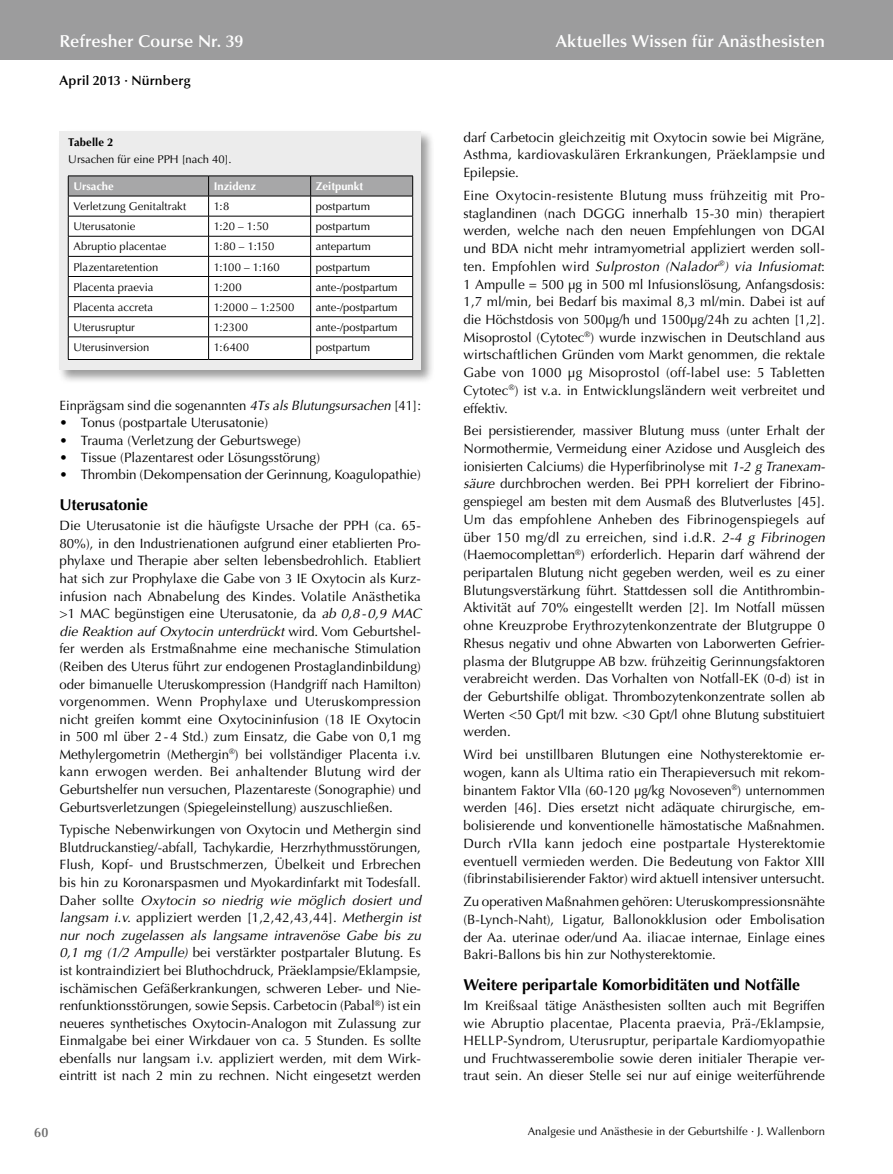
<style>
.page{position:relative;width:893px;height:1174px;background:#fff}
.page>*{position:absolute;margin:0;border:0;box-sizing:border-box;transform-origin:0 0}
.t1{font:600 17.25px "Optima";letter-spacing:.005em;color:#fff}
.t2{font:700 15.75px "Optima";letter-spacing:-.005em;color:#000}
.t3{font:13.5px/17.7px "Optima";color:#000;text-align:justify}
.t4{font:600 13.5px "Optima";letter-spacing:.01em;color:#000}
.t5{font:600 13.5px "Optima";color:#6e6e6e}
.t6{font:11.25px "Optima";color:#000}
.t7{font:700 11.25px "Optima";color:#fff}
.t8{font:700 11.25px "Optima";letter-spacing:.01em;color:#000}
.s1{font-style:italic}
</style>
<div class="page">
<div style="left:0;top:0;width:893px;height:60px;background:#9c9c9d"></div>
<div style="left:57px;top:130px;width:378px;height:254px;background:#000;opacity:.4"></div>
<div style="left:60px;top:132px;width:361px;height:238px;background:#ececec"></div>
<hr style="left:68px;top:359px;width:141px;height:1px;background:#000">
<hr style="left:209px;top:359px;width:102px;height:1px;background:#000">
<hr style="left:311px;top:359px;width:102px;height:1px;background:#000">
<svg style="left:68px;top:176px;width:345px;height:183px;background:#e2e2e2"></svg>
<p class="t1" style="left:60px;top:31px;width:185px">Refresher Course Nr. 39</p>
<p class="t4" style="left:60px;top:73px;width:133px">April 2013 · Nürnberg</p>
<p class="t8" style="left:68px;top:136px;width:47px">Tabelle 2</p>
<p class="t6" style="left:68px;top:153px;width:165px">Ursachen für eine PPH [nach 40].</p>
<p class="t7" style="left:73px;top:180px;width:42px">Ursache</p>
<p class="t7" style="left:214px;top:180px;width:44px">Inzidenz</p>
<p class="t7" style="left:316px;top:180px;width:49px">Zeitpunkt</p>
<p class="t6" style="left:73px;top:200px;width:115px">Verletzung Genitaltrakt</p>
<p class="t6" style="left:214px;top:200px;width:17px">1:8</p>
<p class="t6" style="left:316px;top:200px;width:56px">postpartum</p>
<p class="t6" style="left:73px;top:220px;width:63px">Uterusatonie</p>
<p class="t6" style="left:214px;top:220px;width:57px">1:20 – 1:50</p>
<p class="t6" style="left:316px;top:220px;width:56px">postpartum</p>
<p class="t6" style="left:73px;top:240px;width:95px">Abruptio placentae</p>
<p class="t6" style="left:214px;top:240px;width:62px">1:80 – 1:150</p>
<p class="t6" style="left:316px;top:240px;width:57px">antepartum</p>
<p class="t6" style="left:73px;top:260px;width:86px">Plazentaretention</p>
<p class="t6" style="left:214px;top:260px;width:68px">1:100 – 1:160</p>
<p class="t6" style="left:316px;top:260px;width:56px">postpartum</p>
<p class="t6" style="left:73px;top:280px;width:81px">Placenta praevia</p>
<p class="t6" style="left:214px;top:280px;width:30px">1:200</p>
<p class="t6" style="left:316px;top:280px;width:83px">ante-/postpartum</p>
<p class="t6" style="left:73px;top:300px;width:81px">Placenta accreta</p>
<p class="t6" style="left:214px;top:300px;width:82px">1:2000 – 1:2500</p>
<p class="t6" style="left:316px;top:300px;width:83px">ante-/postpartum</p>
<p class="t6" style="left:73px;top:320px;width:63px">Uterusruptur</p>
<p class="t6" style="left:214px;top:320px;width:36px">1:2300</p>
<p class="t6" style="left:316px;top:320px;width:83px">ante-/postpartum</p>
<p class="t6" style="left:73px;top:340px;width:78px">Uterusinversion</p>
<p class="t6" style="left:214px;top:340px;width:37px">1:6400</p>
<p class="t6" style="left:316px;top:340px;width:56px">postpartum</p>
<p class="t3" style="left:60px;top:396px;width:363px">Einprägsam sind die sogenannten <span class="s1">4Ts als Blutungsursachen</span> [41]:</p>
<p class="t3" style="left:60px;top:414px;width:210px">• Tonus (postpartale Uterusatonie)</p>
<p class="t3" style="left:60px;top:431px;width:243px">• Trauma (Verletzung der Geburtswege)</p>
<p class="t3" style="left:60px;top:449px;width:262px">• Tissue (Plazentarest oder Lösungsstörung)</p>
<p class="t3" style="left:60px;top:466px;width:363px">• Thrombin (Dekompensation der Gerinnung, Koagulopathie)</p>
<p class="t2" style="left:60px;top:495px;width:90px">Uterusatonie</p>
<p class="t3" style="left:60px;top:517px;width:363px">Die Uterusatonie ist die häufigste Ursache der PPH (ca. 65- 80%), in den Industrienationen aufgrund einer etablierten Pro&shy;phylaxe und Therapie aber selten lebensbedrohlich. Etabliert hat sich zur Prophylaxe die Gabe von 3 IE Oxytocin als Kurz&shy;infusion nach Abnabelung des Kindes. Volatile Anästhetika &gt;1 MAC begünstigen eine Uterusatonie, da <span class="s1">ab 0,8 - 0,9 MAC die Reaktion auf Oxytocin unterdrückt</span> wird. Vom Geburtshel&shy;fer werden als Erstmaßnahme eine mechanische Stimulation (Reiben des Uterus führt zur endogenen Prostaglandinbildung) oder bimanuelle Uteruskompression (Handgriff nach Hamilton) vorgenommen. Wenn Prophylaxe und Uteruskompression nicht greifen kommt eine Oxytocininfusion (18 IE Oxytocin in 500 ml über 2-4 Std.) zum Einsatz, die Gabe von 0,1 mg Methylergometrin (Methergin<sup>®</sup>) bei vollständiger Placenta i.v. kann erwogen werden. Bei anhaltender Blutung wird der Geburtshelfer nun versuchen, Plazentareste (Sonographie) und Geburtsverletzungen (Spiegeleinstellung) auszuschließen.</p>
<p class="t3" style="left:60px;top:821px;width:363px">Typische Nebenwirkungen von Oxytocin und Methergin sind Blutdruckanstieg/-abfall, Tachykardie, Herzrhythmusstörungen, Flush, Kopf- und Brustschmerzen, Übelkeit und Erbrechen bis hin zu Koronarspasmen und Myokardinfarkt mit Todesfall.<br>Daher sollte <span class="s1">Oxytocin so niedrig wie möglich dosiert und langsam i.v.</span> appliziert werden [1,2,42,43,44]. <span class="s1">Methergin ist nur noch zugelassen als langsame intravenöse Gabe bis zu 0,1 mg (1/2 Ampulle)</span> bei verstärkter postpartaler Blutung. Es ist kontraindiziert bei Bluthochdruck, Präeklampsie/Eklampsie, ischämischen Gefäßerkrankungen, schweren Leber- und Nie&shy;renfunktionsstörungen, sowie Sepsis. Carbetocin (Pabal<sup>®</sup>) ist ein neueres synthetisches Oxytocin-Analogon mit Zulassung zur Einmalgabe bei einer Wirkdauer von ca. 5 Stunden. Es sollte ebenfalls nur langsam i.v. appliziert werden, mit dem Wirk&shy;eintritt ist nach 2 min zu rechnen. Nicht eingesetzt werden</p>
<p class="t5" style="left:34px;top:1124px;width:16px">60</p>
<p class="t1" style="left:556px;top:31px;width:271px">Aktuelles Wissen für Anästhesisten</p>
<p class="t3" style="left:463px;top:128px;width:363px">darf Carbetocin gleichzeitig mit Oxytocin sowie bei Migräne, Asthma, kardiovaskulären Erkrankungen, Präeklampsie und Epilepsie.</p>
<p class="t3" style="left:463px;top:187px;width:363px">Eine Oxytocin-resistente Blutung muss frühzeitig mit Pro&shy;staglandinen (nach DGGG innerhalb 15-30 min) therapiert werden, welche nach den neuen Empfehlungen von DGAI und BDA nicht mehr intramyometrial appliziert werden soll&shy;ten. Empfohlen wird <span class="s1">Sulproston (Nalador</span><sup>®</sup><span class="s1">) via Infusiomat</span>:<br>1 Ampulle = 500 µg in 500 ml Infusionslösung, Anfangsdosis:<br>1,7 ml/min, bei Bedarf bis maximal 8,3 ml/min. Dabei ist auf die Höchstdosis von 500µg/h und 1500µg/24h zu achten [1,2].<br>Misoprostol (Cytotec<sup>®</sup>) wurde inzwischen in Deutschland aus wirtschaftlichen Gründen vom Markt genommen, die rektale Gabe von 1000 µg Misoprostol (off-label use: 5 Tabletten Cytotec<sup>®</sup>) ist v.a. in Entwicklungsländern weit verbreitet und effektiv.</p>
<p class="t3" style="left:463px;top:422px;width:363px">Bei persistierender, massiver Blutung muss (unter Erhalt der Normothermie, Vermeidung einer Azidose und Ausgleich des ionisierten Calciums) die Hyperfibrinolyse mit <span class="s1">1-2 g Tranexam&shy;säure</span> durchbrochen werden. Bei PPH korreliert der Fibrino&shy;genspiegel am besten mit dem Ausmaß des Blutverlustes [45].<br>Um das empfohlene Anheben des Fibrinogenspiegels auf über 150 mg/dl zu erreichen, sind i.d.R. <span class="s1">2-4 g Fibrinogen </span>(Haemocomplettan<sup>®</sup>) erforderlich. Heparin darf während der peripartalen Blutung nicht gegeben werden, weil es zu einer Blutungsverstärkung führt. Stattdessen soll die Antithrombin-Aktivität auf 70% eingestellt werden [2]. Im Notfall müssen ohne Kreuzprobe Erythrozytenkonzentrate der Blutgruppe 0<br>Rhesus negativ und ohne Abwarten von Laborwerten Gefrier&shy;plasma der Blutgruppe AB bzw. frühzeitig Gerinnungsfaktoren verabreicht werden. Das Vorhalten von Notfall-EK (0-d) ist in der Geburtshilfe obligat. Thrombozytenkonzentrate sollen ab Werten &lt;50 Gpt/l mit bzw. &lt;30 Gpt/l ohne Blutung substituiert werden.</p>
<p class="t3" style="left:463px;top:746px;width:363px">Wird bei unstillbaren Blutungen eine Nothysterektomie er&shy;wogen, kann als Ultima ratio ein Therapieversuch mit rekom&shy;binantem Faktor VIIa (60-120 µg/kg Novoseven<sup>®</sup>) unternommen werden [46]. Dies ersetzt nicht adäquate chirurgische, em&shy;bolisierende und konventionelle hämostatische Maßnahmen.<br>Durch rVIIa kann jedoch eine postpartale Hysterektomie eventuell vermieden werden. Die Bedeutung von Faktor XIII (fibrinstabilisierender Faktor) wird aktuell intensiver untersucht.</p>
<p class="t3" style="left:463px;top:892px;width:363px">Zu operativen Maßnahmen gehören: Uteruskompressionsnähte (B-Lynch-Naht), Ligatur, Ballonokklusion oder Embolisation der Aa. uterinae oder/und Aa. iliacae internae, Einlage eines Bakri-Ballons bis hin zur Nothysterektomie.</p>
<p class="t2" style="left:463px;top:975px;width:338px">Weitere peripartale Komorbiditäten und Notfälle</p>
<p class="t3" style="left:463px;top:997px;width:363px">Im Kreißsaal tätige Anästhesisten sollten auch mit Begriffen wie Abruptio placentae, Placenta praevia, Prä-/Eklampsie, HELLP-Syndrom, Uterusruptur, peripartale Kardiomyopathie und Fruchtwasserembolie sowie deren initialer Therapie ver&shy;traut sein. An dieser Stelle sei nur auf einige weiterführende</p>
<p class="t6" style="left:528px;top:1125px;width:299px">Analgesie und Anästhesie in der Geburtshilfe · J. Wallenborn</p>
</div>
